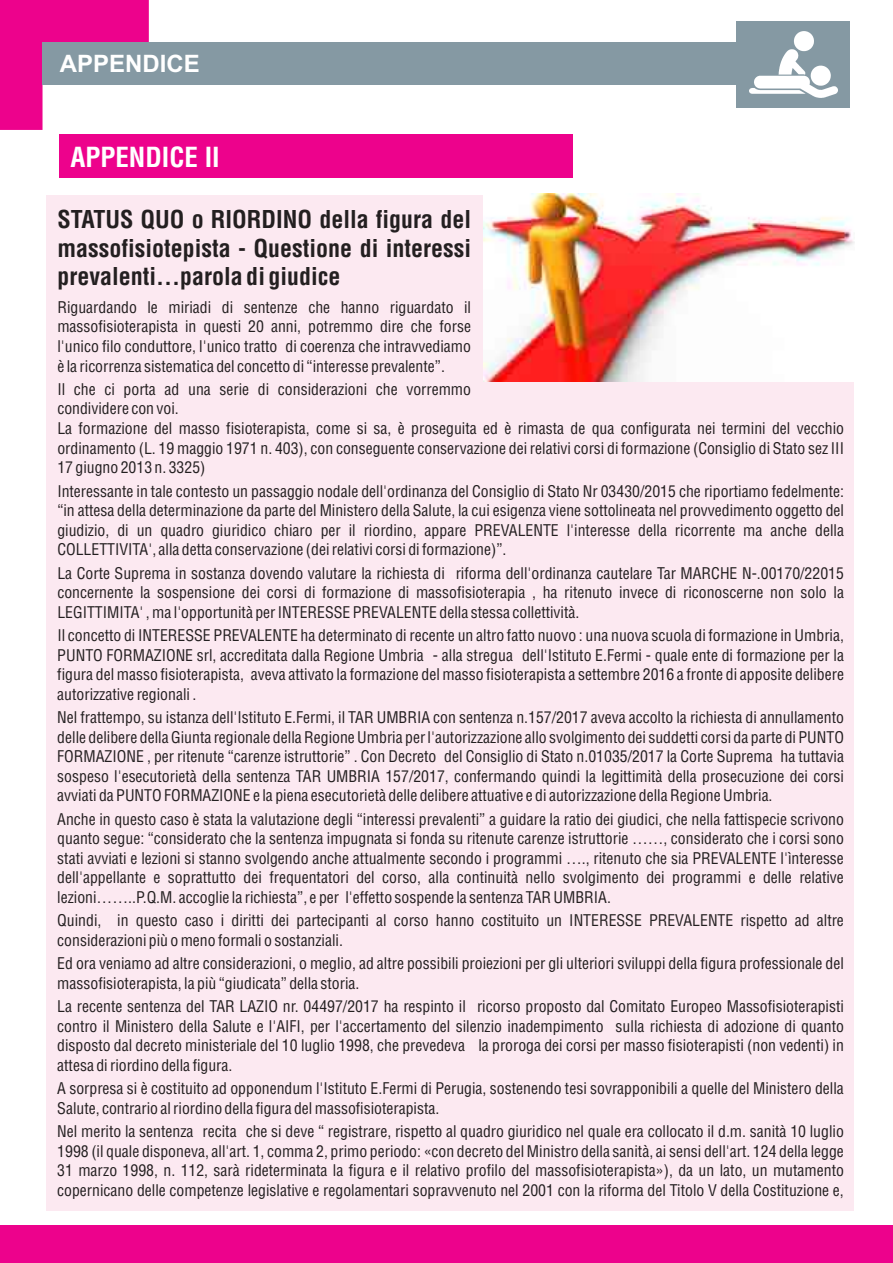
<style>
.page{position:relative;width:893px;height:1263px;background:#fff}
.page>*{position:absolute;margin:0;border:0;box-sizing:border-box;transform-origin:0 0}
.t1{font:700 condensed 27px "Helvetica LT Std";color:#fff}
.t2{font:700 condensed 24px/28.3px "Helvetica LT Std";color:#231f20;text-align:justify}
.t3{font:700 24px "Arial";color:#fff}
.t4{font:condensed 15.75px/19.5px "Helvetica LT Std";color:#231f20;text-align:justify}
</style>
<div class="page">
<div style="left:46px;top:195px;width:808px;height:1015px;background:#fce9f1"></div>
<div style="left:0;top:1226px;width:893px;height:37px;background:#ed028c"></div>
<svg style="left:0;top:0;width:149px;height:130px"></svg>
<div style="left:43px;top:43px;width:805px;height:42px;background:#8599a3"></div>
<div style="left:736px;top:21px;width:113px;height:87px;background:#8599a3"></div>
<img style="left:750px;top:31px;width:88px;height:67px">
<img style="left:484px;top:193px;width:371px;height:188px">
<div style="left:59px;top:134px;width:513px;height:44px;background:#ed028c"></div>
<h2 class="t3" style="left:60px;top:55px;width:142px">APPENDICE</h2>
<h1 class="t1" style="left:70px;top:148px;width:151px">APPENDICE II</h1>
<h2 class="t2" style="left:57px;top:209px;width:415px">STATUS QUO o RIORDINO della figura del massofisiotepista - Questione di interessi prevalenti…parola di giudice</h2>
<p class="t4" style="left:57px;top:300px;width:415px">Riguardando le miriadi di sentenze che hanno riguardato il massofisioterapista in questi 20 anni, potremmo dire che forse l'unico filo conduttore, l'unico tratto di coerenza che intravvediamo è la ricorrenza sistematica del concetto di “interesse prevalente”.</p>
<p class="t4" style="left:57px;top:382px;width:788px;text-align:left">Il che ci porta ad una serie di considerazioni che vorremmo<br>condividere con voi.<br>La formazione del masso fisioterapista, come si sa, è proseguita ed è rimasta de qua configurata nei termini del vecchio ordinamento (L. 19 maggio 1971 n. 403), con conseguente conservazione dei relativi corsi di formazione (Consiglio di Stato sez III 17 giugno 2013 n. 3325)</p>
<p class="t4" style="left:57px;top:483px;width:788px">Interessante in tale contesto un passaggio nodale dell'ordinanza del Consiglio di Stato Nr 03430/2015 che riportiamo fedelmente: “in attesa della determinazione da parte del Ministero della Salute, la cui esigenza viene sottolineata nel provvedimento oggetto del giudizio, di un quadro giuridico chiaro per il riordino, appare PREVALENTE l'interesse della ricorrente ma anche della COLLETTIVITA', alla detta conservazione (dei relativi corsi di formazione)”.</p>
<p class="t4" style="left:57px;top:565px;width:788px">La Corte Suprema in sostanza dovendo valutare la richiesta di riforma dell'ordinanza cautelare Tar MARCHE N-.00170/22015 concernente la sospensione dei corsi di formazione di massofisioterapia , ha ritenuto invece di riconoscerne non solo la LEGITTIMITA' , ma l'opportunità per INTERESSE PREVALENTE della stessa collettività.</p>
<p class="t4" style="left:57px;top:628px;width:788px">Il concetto di INTERESSE PREVALENTE ha determinato di recente un altro fatto nuovo : una nuova scuola di formazione in Umbria, PUNTO FORMAZIONE srl, accreditata dalla Regione Umbria - alla stregua dell'Istituto E.Fermi - quale ente di formazione per la figura del masso fisioterapista, aveva attivato la formazione del masso fisioterapista a settembre 2016 a fronte di apposite delibere autorizzative regionali .</p>
<p class="t4" style="left:57px;top:710px;width:788px">Nel frattempo, su istanza dell'Istituto E.Fermi, il TAR UMBRIA con sentenza n.157/2017 aveva accolto la richiesta di annullamento delle delibere della Giunta regionale della Regione Umbria per l'autorizzazione allo svolgimento dei suddetti corsi da parte di PUNTO FORMAZIONE , per ritenute “carenze istruttorie” . Con Decreto del Consiglio di Stato n.01035/2017 la Corte Suprema ha tuttavia sospeso l'esecutorietà della sentenza TAR UMBRIA 157/2017, confermando quindi la legittimità della prosecuzione dei corsi avviati da PUNTO FORMAZIONE e la piena esecutorietà delle delibere attuative e di autorizzazione della Regione Umbria.</p>
<p class="t4" style="left:57px;top:811px;width:788px">Anche in questo caso è stata la valutazione degli “interessi prevalenti” a guidare la ratio dei giudici, che nella fattispecie scrivono quanto segue: “considerato che la sentenza impugnata si fonda su ritenute carenze istruttorie ……, considerato che i corsi sono stati avviati e lezioni si stanno svolgendo anche attualmente secondo i programmi …., ritenuto che sia PREVALENTE l'ìnteresse dell'appellante e soprattutto dei frequentatori del corso, alla continuità nello svolgimento dei programmi e delle relative lezioni……..P.Q.M. accoglie la richiesta”, e per l'effetto sospende la sentenza TAR UMBRIA.</p>
<p class="t4" style="left:57px;top:913px;width:788px">Quindi, in questo caso i diritti dei partecipanti al corso hanno costituito un INTERESSE PREVALENTE rispetto ad altre considerazioni più o meno formali o sostanziali.</p>
<p class="t4" style="left:57px;top:956px;width:788px">Ed ora veniamo ad altre considerazioni, o meglio, ad altre possibili proiezioni per gli ulteriori sviluppi della figura professionale del massofisioterapista, la più “giudicata” della storia.</p>
<p class="t4" style="left:57px;top:999px;width:788px">La recente sentenza del TAR LAZIO nr. 04497/2017 ha respinto il ricorso proposto dal Comitato Europeo Massofisioterapisti contro il Ministero della Salute e l'AIFI, per l'accertamento del silenzio inadempimento sulla richiesta di adozione di quanto disposto dal decreto ministeriale del 10 luglio 1998, che prevedeva la proroga dei corsi per masso fisioterapisti (non vedenti) in attesa di riordino della figura.</p>
<p class="t4" style="left:57px;top:1081px;width:788px">A sorpresa si è costituito ad opponendum l'Istituto E.Fermi di Perugia, sostenendo tesi sovrapponibili a quelle del Ministero della<br>Salute, contrario al riordino della figura del massofisioterapista.</p>
<p class="t4" style="left:57px;top:1124px;width:788px">Nel merito la sentenza recita che si deve “ registrare, rispetto al quadro giuridico nel quale era collocato il d.m. sanità 10 luglio 1998 (il quale disponeva, all'art. 1, comma 2, primo periodo: «con decreto del Ministro della sanità, ai sensi dell'art. 124 della legge 31 marzo 1998, n. 112, sarà rideterminata la figura e il relativo profilo del massofisioterapista»), da un lato, un mutamento copernicano delle competenze legislative e regolamentari sopravvenuto nel 2001 con la riforma del Titolo V della Costituzione e,</p>
</div>
